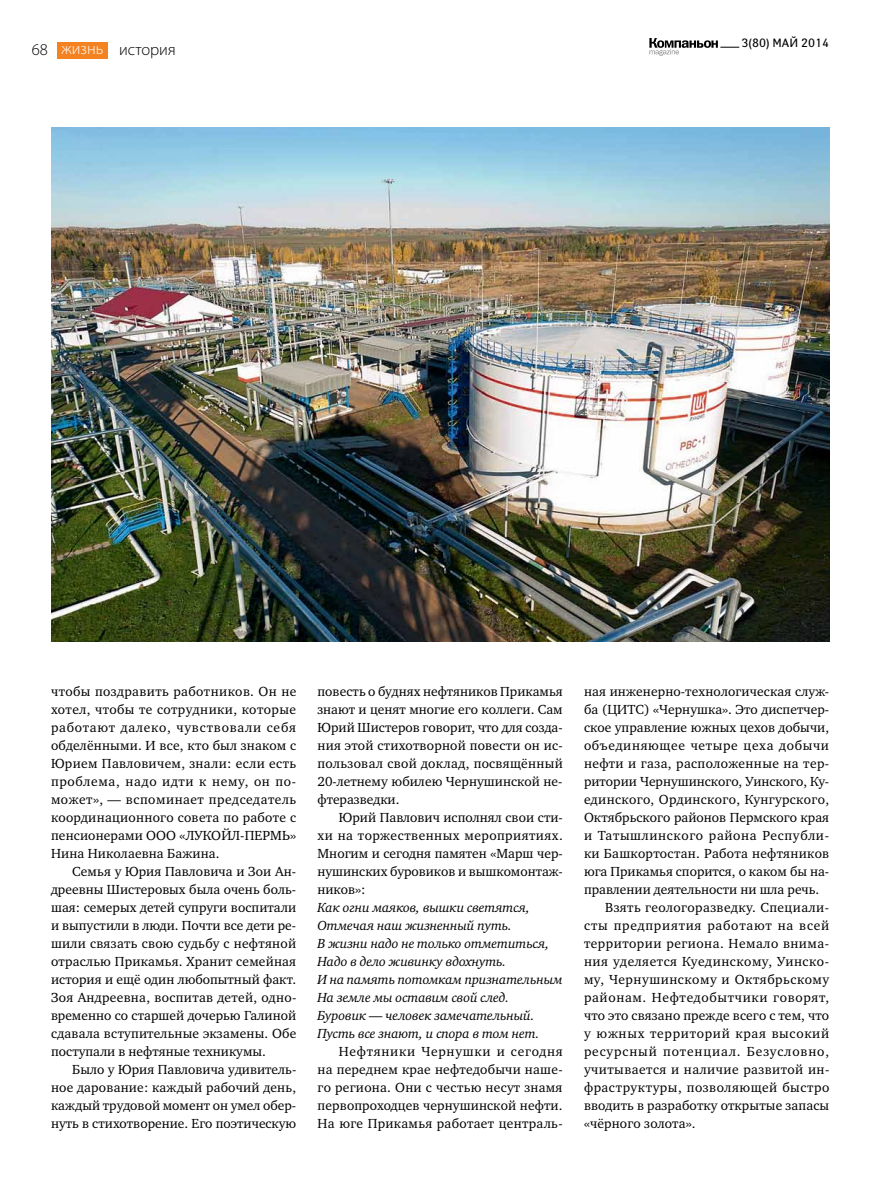
<style>
.page{position:relative;width:893px;height:1191px;background:#fff}
.page>*{position:absolute;margin:0;border:0;box-sizing:border-box;transform-origin:0 0}
.t1{font:300 16.5px "Myriad Pro";color:#000}
.t2{font:300 16.5px "Myriad Pro";color:#fff}
.t3{font:13.5px/18px "Charter ITC";letter-spacing:.01em;color:#000;text-align:justify}
.t4{font:italic 13.5px/18px "Charter ITC";letter-spacing:-.01em;color:#000}
.t5{font:13.5px "Charter ITC";letter-spacing:.04em;color:#000}
.t6{font:13.5px "Charter ITC";letter-spacing:.035em;color:#000}
.t7{font:13.5px "Charter ITC";letter-spacing:.045em;color:#000}
.t8{font:13.5px "Charter ITC";letter-spacing:.05em;color:#000}
.t9{font:13.5px "Charter ITC";letter-spacing:.03em;color:#000}
.t10{font:13.5px "Charter ITC";letter-spacing:.065em;color:#000}
.t11{font:13.5px "Charter ITC";letter-spacing:.055em;color:#000}
.t12{font:12px "Yanus";color:#000}
</style>
<div class="page">
<svg style="left:649px;top:38px;width:90px;height:18px"></svg>
<div style="left:57px;top:42px;width:51px;height:17px;background:#f58220"></div>
<img style="left:51px;top:128px;width:778px;height:514px">
<p class="t1" style="left:32px;top:40px;width:18px">68</p>
<p class="t2" style="left:62px;top:39px;width:43px">жизнь</p>
<p class="t1" style="left:119px;top:40px;width:58px">история</p>
<p class="t12" style="left:741px;top:36px;width:89px">3(80) май 2014</p>
<p class="t3" style="left:51px;top:682px;width:247px">чтобы поздравить работников. Он не хотел, чтобы те сотрудники, которые работают далеко, чувствовали себя обделёнными. И все, кто был знаком с Юрием Павловичем, знали: если есть проблема, надо идти к нему, он по&shy;может», — вспоминает председатель координационного совета по работе с пенсионерами ООО «ЛУКОЙЛ-ПЕРМЬ» Нина Николаевна Бажина.</p>
<p class="t3" style="left:51px;top:862px;width:247px;text-indent:21px">Семья у Юрия Павловича и Зои Ан&shy;дреевны Шистеровых была очень боль&shy;шая: семерых детей супруги воспитали и выпустили в люди. Почти все дети ре&shy;шили связать свою судьбу с нефтяной отраслью Прикамья. Хранит семейная история и ещё один любопытный факт.<br>Зоя Андреевна, воспитав детей, одно&shy;временно со старшей дочерью Галиной сдавала вступительные экзамены. Обе поступали в нефтяные техникумы.</p>
<p class="t3" style="left:51px;top:1060px;width:247px;text-indent:21px">Было у Юрия Павловича удивитель&shy;ное дарование: каждый рабочий день, каждый трудовой момент он умел обер&shy;нуть в стихотворение. Его поэтическую</p>
<p class="t3" style="left:317px;top:682px;width:247px">повесть о буднях нефтяников Прикамья знают и ценят многие его коллеги. Сам Юрий Шистеров говорит, что для созда&shy;ния этой стихотворной повести он ис&shy;пользовал свой доклад, посвящённый 20-летнему юбилею Чернушинской не&shy;фтеразведки.</p>
<p class="t3" style="left:317px;top:808px;width:247px;text-indent:21px">Юрий Павлович исполнял свои сти&shy;хи на торжественных мероприятиях.<br>Многим и сегодня памятен «Марш чер&shy;нушинских буровиков и вышкомонтаж&shy;ников»:</p>
<p class="t4" style="left:317px;top:898px;width:247px">Как огни маяков, вышки светятся,<br>Отмечая наш жизненный путь.<br>В жизни надо не только отметиться,<br>Надо в дело живинку вдохнуть.<br>И на память потомкам признательным<br>На земле мы оставим свой след.<br>Буровик — человек замечательный.<br>Пусть все знают, и спора в том нет.</p>
<p class="t3" style="left:317px;top:1042px;width:247px;text-indent:21px">Нефтяники Чернушки и сегодня на переднем крае нефтедобычи наше&shy;го региона. Они с честью несут знамя первопроходцев чернушинской нефти.<br>На юге Прикамья работает централь-</p>
<p class="t3" style="left:584px;top:682px;width:247px">ная инженерно-технологическая служ-</p>
<p class="t3" style="left:584px;top:700px;width:247px">ба (ЦИТС) «Чернушка». Это диспетчер-</p>
<p class="t3" style="left:584px;top:718px;width:247px">ское управление южных цехов добычи,</p>
<p class="t7" style="left:584px;top:736px;width:247px">объединяющее четыре цеха добычи</p>
<p class="t3" style="left:584px;top:754px;width:247px">нефти и газа, расположенные на тер-</p>
<p class="t3" style="left:584px;top:772px;width:247px">ритории Чернушинского, Уинского, Ку-</p>
<p class="t3" style="left:584px;top:790px;width:247px">единского, Ординского, Кунгурского,</p>
<p class="t3" style="left:584px;top:808px;width:247px">Октябрьского районов Пермского края</p>
<p class="t7" style="left:584px;top:826px;width:247px">и Татышлинского района Республи-</p>
<p class="t3" style="left:584px;top:844px;width:247px">ки Башкортостан. Работа нефтяников</p>
<p class="t3" style="left:584px;top:862px;width:247px">юга Прикамья спорится, о каком бы на-</p>
<p class="t3" style="left:584px;top:880px;width:237px">правлении деятельности ни шла речь.</p>
<p class="t9" style="left:605px;top:898px;width:225px">Взять геологоразведку. Специали-</p>
<p class="t11" style="left:584px;top:916px;width:247px">сты предприятия работают на всей</p>
<p class="t6" style="left:584px;top:934px;width:247px">территории региона. Немало внима-</p>
<p class="t5" style="left:584px;top:952px;width:247px">ния уделяется Куединскому, Уинско-</p>
<p class="t5" style="left:584px;top:970px;width:247px">му, Чернушинскому и Октябрьскому</p>
<p class="t8" style="left:584px;top:988px;width:247px">районам. Нефтедобытчики говорят,</p>
<p class="t3" style="left:584px;top:1006px;width:247px">что это связано прежде всего с тем, что</p>
<p class="t8" style="left:584px;top:1024px;width:247px">у южных территорий края высокий</p>
<p class="t10" style="left:584px;top:1042px;width:247px">ресурсный потенциал. Безусловно,</p>
<p class="t6" style="left:584px;top:1060px;width:247px">учитывается и наличие развитой ин-</p>
<p class="t5" style="left:584px;top:1078px;width:247px">фраструктуры, позволяющей быстро</p>
<p class="t3" style="left:584px;top:1096px;width:247px">вводить в разработку открытые запасы</p>
<p class="t3" style="left:584px;top:1114px;width:113px">«чёрного золота».</p>
</div>
